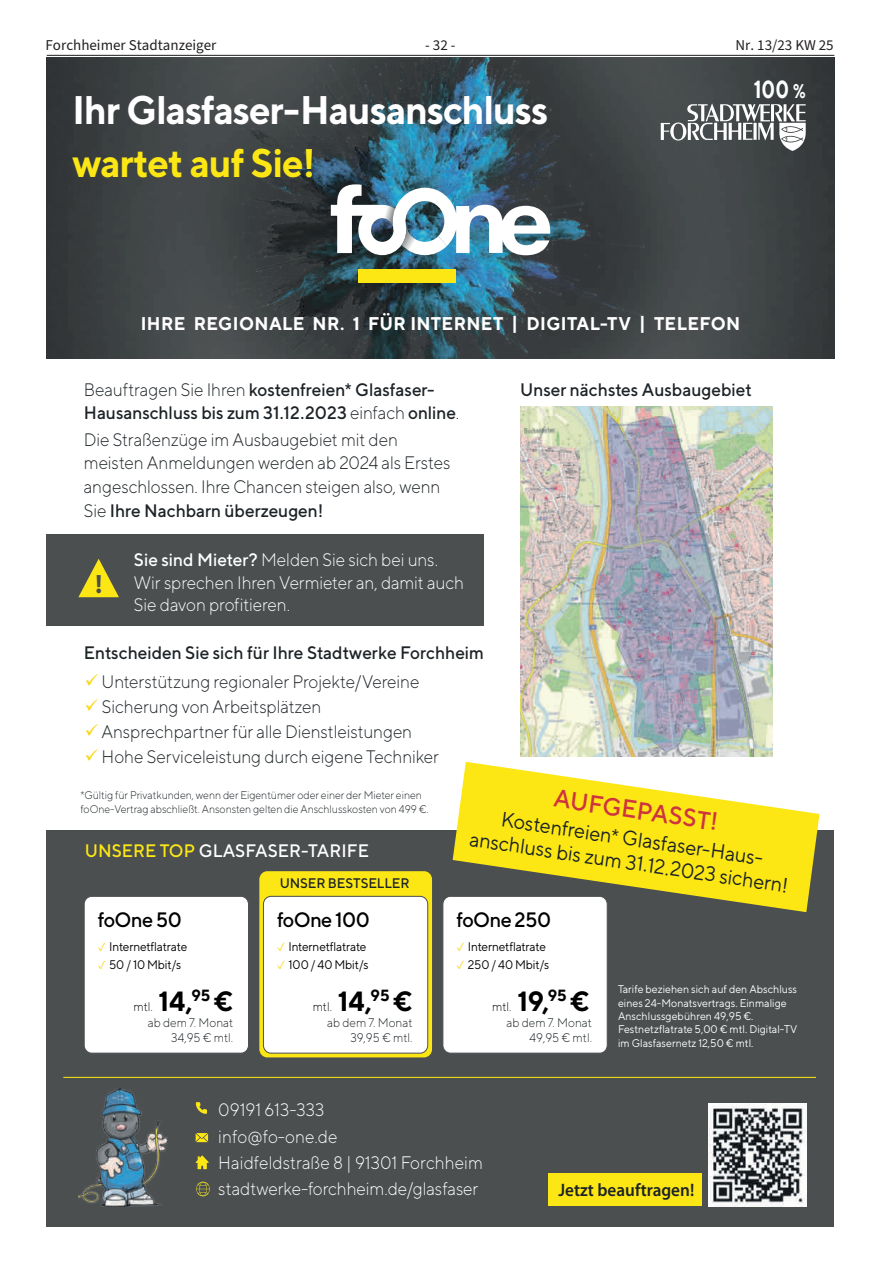
<style>
.page{position:relative;width:881px;height:1263px;background:#fff}
.page>*{position:absolute;margin:0;border:0;box-sizing:border-box;transform-origin:0 0}
.t1{font:700 39.9px "TT Norms";letter-spacing:-.03em;color:#fff;scale:.95 1}
.t2{font:700 39.9px "TT Norms";letter-spacing:-.025em;color:#fce715;scale:.95 1}
.t3{font:700 27.75px "TT Norms";color:#000;scale:.95 1}
.t4{font:700 26.55px "Myriad Pro";color:#4b4f50;scale:.95 1}
.t5{font:500 24.9px "TT Norms";color:#ce3340;scale:.95 1}
.t6{font:700 24.75px "TT Norms";color:#fff;scale:.78 1}
.t7{font:20.85px/23.7px "TT Norms";color:#1d2326;text-align:center;scale:.95 1}
.t8{font:500 20.85px "TT Norms";letter-spacing:-.035em;color:#000;scale:.95 1}
.t9{font:700 18.45px "TT Norms";letter-spacing:.02em;color:#fff;scale:.95 1}
.t10{font:300 18px/23.5px "TT Norms";letter-spacing:-.01em;color:#1d2326;scale:.95 1}
.t11{font:300 18px/26.4px "TT Norms";letter-spacing:-.005em;color:#fff;scale:.95 1}
.t12{font:500 18px/23.5px "TT Norms";color:#1d2326;scale:.95 1}
.t13{font:500 18px "TT Norms";color:#fff;scale:.95 1}
.t14{font:600 18px "Myriad Pro";color:#1d2326;scale:.95 1}
.t15{font:15px "Source Sans Pro";color:#231f20}
.t16{font:500 13.95px "TT Norms";letter-spacing:-.005em;color:#1d2326;scale:.95 1}
.t17{font:12.45px "TT Norms";letter-spacing:-.015em;color:#000;scale:.95 1}
.t18{font:300 12.45px/15px "TT Norms";color:#1d2326;text-align:right;scale:.95 1}
.t19{font:300 12.45px "TT Norms";color:#000;scale:.95 1}
.t20{font:11.1px/13.4px "TT Norms";color:#fff;scale:.95 1}
.t21{font:300 11.1px/13.4px "TT Norms";letter-spacing:-.005em;color:#1d2326;scale:.95 1}
.s1{font-size:19.8px}
.s2{font-weight:300}
.s3{font-weight:500}
.s4{color:#f9d719}
.s5{color:#fce715}
</style>
<div class="page">
<hr style="left:47px;top:55px;width:787px;height:1px;background:#231f20">
<img style="left:47px;top:57px;width:786px;height:301px">
<img style="left:157px;top:57px;width:566px;height:301px">
<div style="left:358px;top:269px;width:98px;height:14px;background:#fce715"></div>
<img style="left:330px;top:184px;width:220px;height:71px">
<svg style="left:660px;top:103px;width:145px;height:48px"></svg>
<div style="left:47px;top:831px;width:786px;height:396px;background:#4b4f50"></div>
<div style="left:47px;top:534px;width:437px;height:91px;background:#4b4f50"></div>
<svg style="left:78px;top:559px;width:41px;height:38px"></svg>
<img style="left:520px;top:406px;width:251px;height:350px">
<div style="left:548px;top:1173px;width:153px;height:33px;background:#fce715"></div>
<img style="left:708px;top:1104px;width:97px;height:102px">
<svg style="left:195px;top:1133px;width:13px;height:9px"></svg>
<svg style="left:196px;top:1102px;width:11px;height:12px"></svg>
<svg style="left:195px;top:1155px;width:14px;height:14px"></svg>
<svg style="left:196px;top:1182px;width:14px;height:14px"></svg>
<img style="left:79px;top:1089px;width:88px;height:117px">
<svg style="left:452px;top:762px;width:367px;height:150px;fill:#fce715"></svg>
<hr style="left:63px;top:1077px;width:752px;height:1px;background:#fce715">
<div style="left:259px;top:871px;width:173px;height:186px;background:#fce715;border-radius:8px"></div>
<div style="left:263px;top:896px;width:164px;height:157px;background:#fff;border-radius:8px"></div>
<div style="left:263px;top:896px;width:165px;height:157px;border:1px solid #4b4f50;border-radius:8px"></div>
<div style="left:442px;top:896px;width:165px;height:157px;background:#fff;border-radius:8px"></div>
<div style="left:442px;top:896px;width:165px;height:157px;border:1px solid #4b4f50;border-radius:8px"></div>
<div style="left:84px;top:896px;width:164px;height:157px;background:#fff;border-radius:8px"></div>
<div style="left:84px;top:896px;width:165px;height:157px;border:1px solid #4b4f50;border-radius:8px"></div>
<p class="t15" style="left:45px;top:35px;width:172px">Forchheimer Stadtanzeiger</p>
<p class="t15" style="left:425px;top:35px;width:32px">- 32 -</p>
<p class="t15" style="left:735px;top:35px;width:100px">Nr. 13/23 KW 25</p>
<h3 class="t6" style="left:753px;top:74px;width:68px">100 <span class="s1">%</span></h3>
<h1 class="t1" style="left:73px;top:85px;width:502px">Ihr Glasfaser-Hausanschluss</h1>
<h1 class="t2" style="left:73px;top:138px;width:257px">wartet auf Sie!</h1>
<p class="t9" style="left:141px;top:312px;width:632px">IHRE REGIONALE NR. 1 FÜR INTERNET | DIGITAL-TV | TELEFON</p>
<p class="t12" style="left:84px;top:377px;width:396px"><span class="s2">Beauftragen Sie Ihren</span> kostenfreien* Glasfaser-<br>Hausanschluss bis zum 31.12.2023 <span class="s2">einfach</span> online<span class="s2">.</span></p>
<p class="t10" style="left:84px;top:427px;width:387px">Die Straßenzüge im Ausbaugebiet mit den meisten Anmeldungen werden ab 2024 als Erstes angeschlossen. Ihre Chancen steigen also, wenn Sie <span class="s3">Ihre Nachbarn überzeugen!</span></p>
<h3 class="t4" style="left:95px;top:566px;width:9px">!</h3>
<p class="t11" style="left:134px;top:549px;width:349px;line-height:22.2px"><span class="s3">Sie sind Mieter?</span> Melden Sie sich bei uns.<br>Wir sprechen Ihren Vermieter an, damit auch<br>Sie davon profitieren.</p>
<p class="t12" style="left:84px;top:641px;width:422px">Entscheiden Sie sich für Ihre Stadtwerke Forchheim</p>
<p class="t10" style="left:85px;top:670px;width:354px"><span class="s4">✓</span> Unterstützung regionaler Projekte/Vereine</p>
<p class="t10" style="left:85px;top:695px;width:250px"><span class="s4">✓</span> Sicherung von Arbeitsplätzen</p>
<p class="t10" style="left:85px;top:720px;width:346px"><span class="s4">✓</span> Ansprechpartner für alle Dienstleistungen</p>
<p class="t10" style="left:85px;top:745px;width:374px"><span class="s4">✓</span> Hohe Serviceleistung durch eigene Techniker</p>
<p class="t12" style="left:520px;top:377px;width:245px">Unser nächstes Ausbaugebiet</p>
<p class="t21" style="left:80px;top:788px;width:368px">*Gültig für Privatkunden, wenn der Eigentümer oder einer der Mieter einen foOne-Vertrag abschließt. Ansonsten gelten die Anschlusskosten von 499 €.</p>
<p class="t13" style="left:85px;top:839px;width:300px"><span class="s5">UNSERE TOP</span> GLASFASER-TARIFE</p>
<p class="t16" style="left:279px;top:874px;width:138px">UNSER BESTSELLER</p>
<h3 class="t5" style="left:555px;top:783px;width:176px;rotate:8deg">AUFGEPASST!</h3>
<p class="t7" style="left:474px;top:804px;width:340px;rotate:8deg">Kostenfreien* Glasfaser-Haus&shy;anschluss bis zum 31.12.2023 sichern!</p>
<p class="t8" style="left:98px;top:907px;width:90px">foOne 50</p>
<p class="t8" style="left:277px;top:907px;width:99px">foOne 100</p>
<p class="t8" style="left:456px;top:907px;width:101px">foOne 250</p>
<p class="t17" style="left:98px;top:939px;width:96px"><span class="s4">✓</span> Internetflatrate</p>
<p class="t17" style="left:98px;top:957px;width:89px"><span class="s4">✓</span> 50 / 10 Mbit/s</p>
<p class="t17" style="left:277px;top:939px;width:96px"><span class="s4">✓</span> Internetflatrate</p>
<p class="t17" style="left:277px;top:957px;width:98px"><span class="s4">✓</span> 100 / 40 Mbit/s</p>
<p class="t17" style="left:456px;top:939px;width:96px"><span class="s4">✓</span> Internetflatrate</p>
<p class="t17" style="left:456px;top:957px;width:99px"><span class="s4">✓</span> 250 / 40 Mbit/s</p>
<h2 class="t3" style="left:158px;top:983px;width:80px">14,<sup>95</sup> €</h2>
<p class="t19" style="left:133px;top:998px;width:22px">mtl.</p>
<h2 class="t3" style="left:338px;top:983px;width:80px">14,<sup>95</sup> €</h2>
<p class="t19" style="left:312px;top:998px;width:22px">mtl.</p>
<p class="t18" style="left:148px;top:1014px;width:91px">ab dem 7. Monat<br>34,95 € mtl.</p>
<p class="t18" style="left:327px;top:1014px;width:91px">ab dem 7. Monat<br>39,95 € mtl.</p>
<h2 class="t3" style="left:517px;top:983px;width:78px">19,<sup>95</sup> €</h2>
<p class="t19" style="left:492px;top:998px;width:22px">mtl.</p>
<p class="t18" style="left:506px;top:1014px;width:91px">ab dem 7. Monat<br>49,95 € mtl.</p>
<p class="t20" style="left:617px;top:982px;width:190px">Tarife beziehen sich auf den Abschluss eines 24-Monatsvertrags. Einmalige Anschlussgebühren 49,95 €.<br>Festnetzflatrate 5,00 € mtl. Digital-TV im Glasfasernetz 12,50 € mtl.</p>
<p class="t11" style="left:218px;top:1096px;width:280px">09191 613-333<br>info@fo-one.de<br>Haidfeldstraße 8 | 91301 Forchheim stadtwerke-forchheim.de/glasfaser</p>
<p class="t14" style="left:558px;top:1178px;width:144px">Jetzt beauftragen!</p>
</div>
